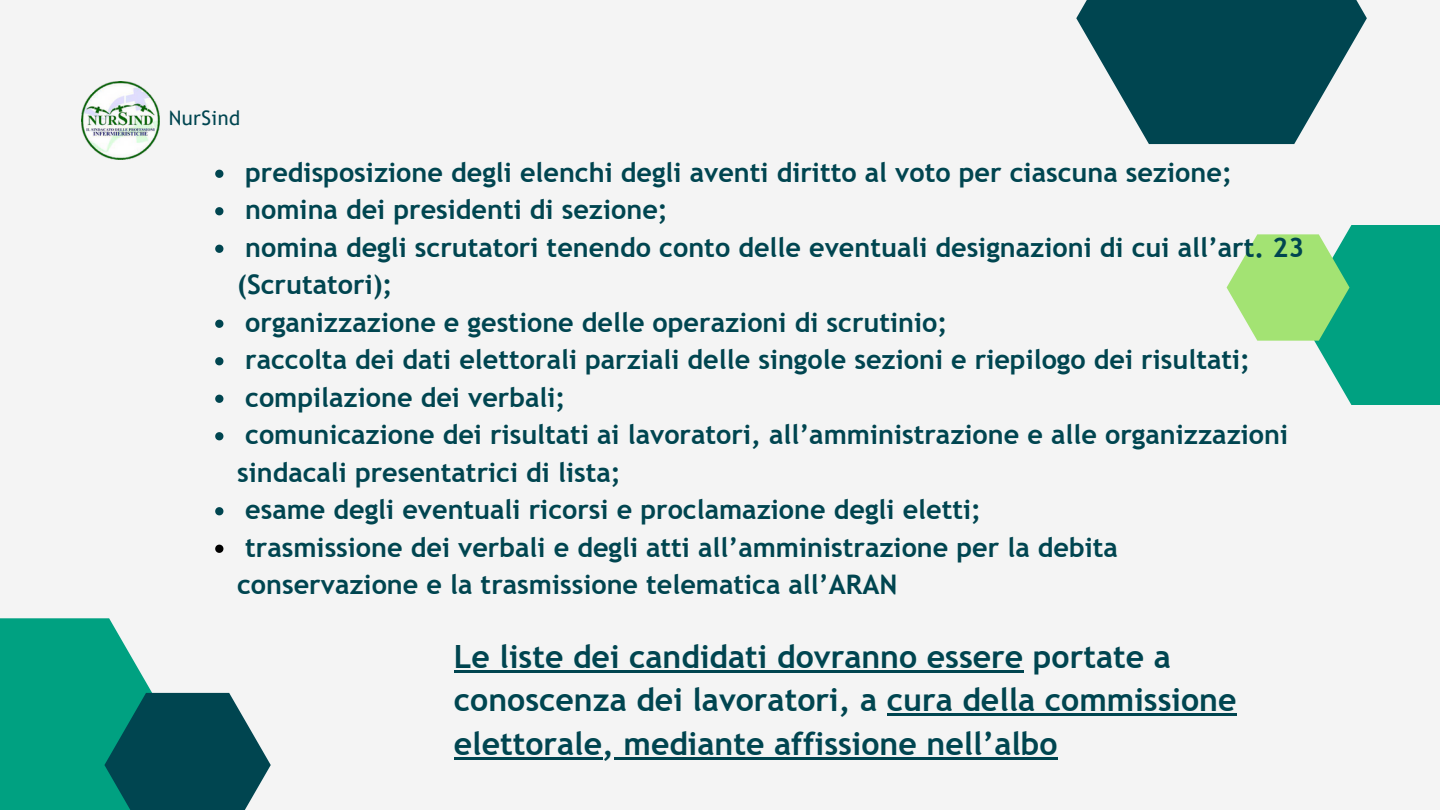
<style>
.page{position:relative;width:1440px;height:810px;background:#f4f4f4}
.page>*{position:absolute;margin:0;border:0;box-sizing:border-box;transform-origin:0 0}
.t1{font:700 32px/43.5px "Trebuchet MS";color:#004550}
.t2{font:700 27px/37.5px "Trebuchet MS";color:#004550}
.t3{font:20px "Trebuchet MS";letter-spacing:.025em;color:#004550}
</style>
<div class="page">
<img style="left:81px;top:81px;width:79px;height:79px">
<svg style="left:1227px;top:225px;width:213px;height:180px"></svg>
<svg style="left:0;top:618px;width:271px;height:192px"></svg>
<svg style="left:1076px;top:0;width:291px;height:144px"></svg>
<svg style="left:215px;top:170px;width:8px;height:8px"></svg>
<svg style="left:215px;top:207px;width:8px;height:8px"></svg>
<svg style="left:215px;top:245px;width:8px;height:8px"></svg>
<svg style="left:215px;top:320px;width:8px;height:8px"></svg>
<svg style="left:215px;top:357px;width:8px;height:8px"></svg>
<svg style="left:215px;top:395px;width:8px;height:8px"></svg>
<svg style="left:215px;top:432px;width:8px;height:8px"></svg>
<svg style="left:215px;top:507px;width:8px;height:8px"></svg>
<svg style="left:215px;top:545px;width:8px;height:8px"></svg>
<hr style="left:454px;top:670px;width:569px;height:3px;background:#004550">
<hr style="left:887px;top:713px;width:349px;height:3px;background:#004550">
<hr style="left:454px;top:757px;width:148px;height:3px;background:#004550">
<hr style="left:614px;top:757px;width:444px;height:3px;background:#004550">
<p class="t3" style="left:169px;top:106px;width:73px">NurSind</p>
<p class="t2" style="left:245px;top:153px;width:988px">predisposizione degli elenchi degli aventi diritto al voto per ciascuna sezione;</p>
<p class="t2" style="left:245px;top:191px;width:424px">nomina dei presidenti di sezione;</p>
<p class="t2" style="left:237px;top:228px;width:1069px;text-indent:8px">nomina degli scrutatori tenendo conto delle eventuali designazioni di cui all’art. 23 (Scrutatori);</p>
<p class="t2" style="left:245px;top:303px;width:704px">organizzazione e gestione delle operazioni di scrutinio;</p>
<p class="t2" style="left:245px;top:341px;width:1006px">raccolta dei dati elettorali parziali delle singole sezioni e riepilogo dei risultati;</p>
<p class="t2" style="left:245px;top:378px;width:322px">compilazione dei verbali;</p>
<p class="t2" style="left:237px;top:416px;width:1053px;text-indent:8px">comunicazione dei risultati ai lavoratori, all’amministrazione e alle organizzazioni sindacali presentatrici di lista;</p>
<p class="t2" style="left:245px;top:491px;width:737px">esame degli eventuali ricorsi e proclamazione degli eletti;</p>
<p class="t2" style="left:237px;top:528px;width:882px;text-indent:8px">trasmissione dei verbali e degli atti all’amministrazione per la debita conservazione e la trasmissione telematica all’ARAN</p>
<p class="t1" style="left:454px;top:634px;width:784px">Le liste dei candidati dovranno essere portate a conoscenza dei lavoratori, a cura della commissione elettorale, mediante affissione nell’albo</p>
</div>
